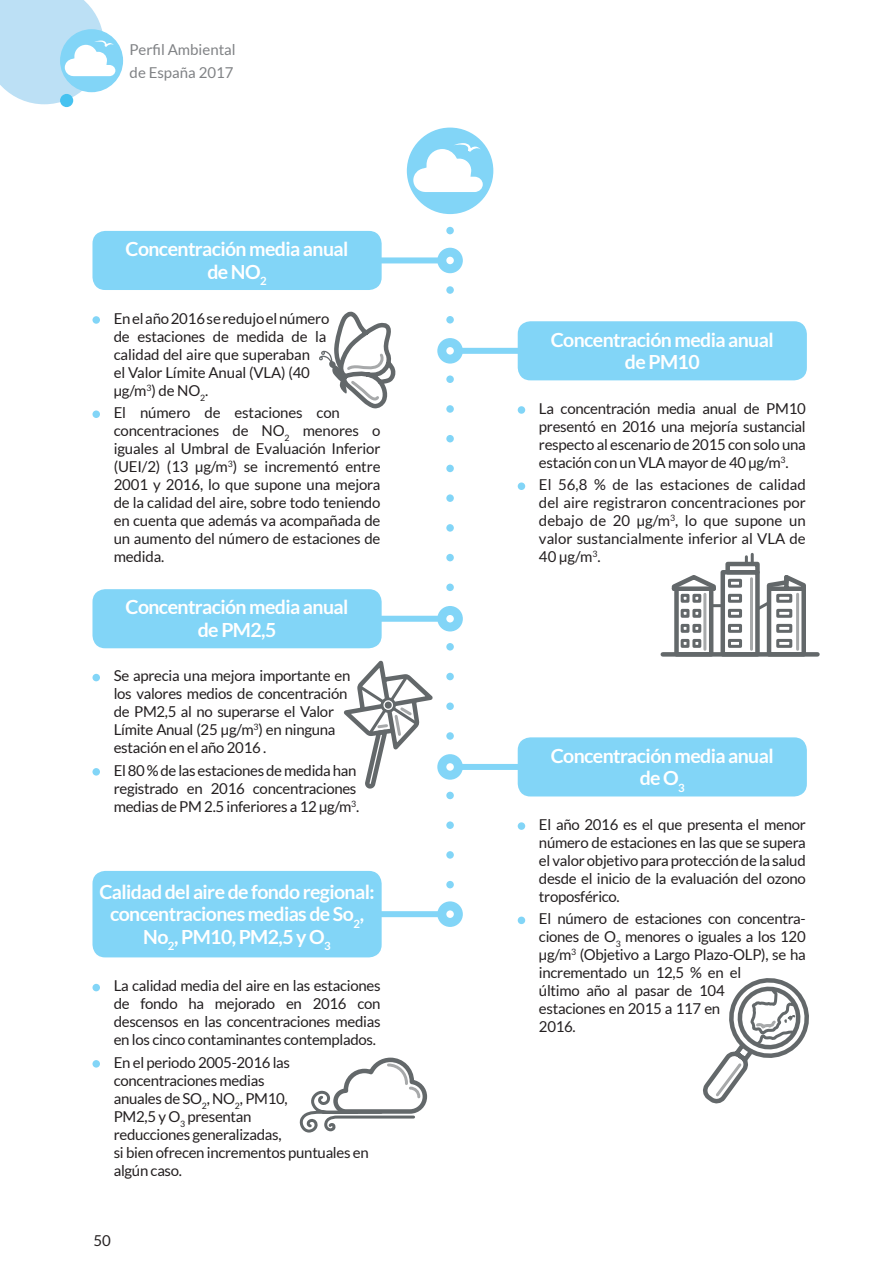
<style>
.page{position:relative;width:893px;height:1263px;background:#fff}
.page>*{position:absolute;margin:0;border:0;box-sizing:border-box;transform-origin:0 0}
.Titulo_infografia{font:700 19.5px/22.5px "Lato";letter-spacing:-.03em;color:#fff;text-align:center}
.Texto_vineta_infogra{font:15px/18px "Lato";letter-spacing:-.02em;color:#231f20}
.t1{font:15px/22.5px "Lato";color:#808285}
</style>
<div class="page">
<svg style="left:60px;top:94px;width:13px;height:13px"></svg>
<div style="left:60px;top:29px;width:63px;height:63px;background:#82d5f7;border-radius:50%"></div>
<svg style="left:0;top:0;width:115px;height:104px"></svg>
<div style="left:446px;top:348px;width:102px;height:6px;background:#82d5f7;border-radius:3px"></div>
<div style="left:92px;top:871px;width:290px;height:86px;background:#82d5f7;border-radius:13px"></div>
<div style="left:92px;top:674px;width:8px;height:7px;background:#82d5f7;border-radius:50%"></div>
<div style="left:92px;top:768px;width:8px;height:7px;background:#82d5f7;border-radius:50%"></div>
<div style="left:92px;top:984px;width:8px;height:7px;background:#82d5f7;border-radius:50%"></div>
<div style="left:92px;top:1060px;width:8px;height:7px;background:#82d5f7;border-radius:50%"></div>
<div style="left:407px;top:128px;width:86px;height:86px;background:#82d5f7;border-radius:50%"></div>
<div style="left:92px;top:316px;width:8px;height:8px;background:#82d5f7;border-radius:50%"></div>
<div style="left:92px;top:410px;width:8px;height:8px;background:#82d5f7;border-radius:50%"></div>
<div style="left:92px;top:231px;width:290px;height:59px;background:#82d5f7;border-radius:13px"></div>
<div style="left:92px;top:589px;width:290px;height:59px;background:#82d5f7;border-radius:13px"></div>
<div style="left:518px;top:406px;width:7px;height:8px;background:#82d5f7;border-radius:50%"></div>
<div style="left:518px;top:482px;width:7px;height:8px;background:#82d5f7;border-radius:50%"></div>
<div style="left:518px;top:321px;width:289px;height:59px;background:#82d5f7;border-radius:13px"></div>
<div style="left:446px;top:764px;width:102px;height:6px;background:#82d5f7;border-radius:3px"></div>
<div style="left:518px;top:822px;width:7px;height:8px;background:#82d5f7;border-radius:50%"></div>
<div style="left:518px;top:916px;width:7px;height:8px;background:#82d5f7;border-radius:50%"></div>
<div style="left:518px;top:737px;width:289px;height:59px;background:#82d5f7;border-radius:13px"></div>
<div style="left:663px;top:652px;width:154px;height:5px;background:#63686a"></div>
<svg style="left:669px;top:554px;width:139px;height:103px"></svg>
<hr style="left:796px;top:594px;width:3px;height:55px;background:#a7a9aa">
<hr style="left:750px;top:579px;width:3px;height:70px;background:#a7a9aa">
<hr style="left:703px;top:594px;width:3px;height:55px;background:#a7a9aa">
<svg style="left:319px;top:143px;width:164px;height:805px"></svg>
<svg style="left:703px;top:978px;width:106px;height:126px"></svg>
<svg style="left:299px;top:1057px;width:129px;height:76px"></svg>
<div style="left:433px;top:939px;width:36px;height:18px;background:#fff"></div>
<p class="t1" style="left:130px;top:38px;width:108px">Perfil Ambiental de España 2017</p>
<p class="Titulo_infografia" style="left:126px;top:238px;width:224px">Concentración media anual de NO<sub>2</sub></p>
<p class="Texto_vineta_infogra" style="left:114px;top:309px;width:217px">En el año 2016 se redujo el número de estaciones de medida de la calidad del aire que superaban<br>el Valor Límite Anual (VLA) (40 μg/m<sup>3</sup>) de NO<sub>2</sub>.</p>
<p class="Texto_vineta_infogra" style="left:114px;top:403px;width:268px">El número de estaciones con concentraciones de NO<sub>2</sub> menores o iguales al Umbral de Evaluación Inferior (UEI/2) (13 μg/m<sup>3</sup>) se incrementó entre 2001 y 2016, lo que supone una mejora de la calidad del aire, sobre todo teniendo en cuenta que además va acompañada de un aumento del número de estaciones de medida.</p>
<p class="Titulo_infografia" style="left:126px;top:596px;width:224px">Concentración media anual de PM2,5</p>
<p class="Texto_vineta_infogra" style="left:114px;top:667px;width:238px">Se aprecia una mejora importante en los valores medios de concentración de PM2,5 al no superarse el Valor<br>Límite Anual (25 μg/m<sup>3</sup>) en ninguna estación en el año 2016 .</p>
<p class="Texto_vineta_infogra" style="left:114px;top:761px;width:247px">El 80 % de las estaciones de medida han registrado en 2016 concentraciones medias de PM 2.5 inferiores a 12 µg/m<sup>3</sup>.</p>
<p class="Titulo_infografia" style="left:99px;top:880px;width:277px">Calidad del aire de fondo regional: concentraciones medias de So<sub>2</sub>,<br>No<sub>2</sub>, PM10, PM2,5 y O<sub>3</sub></p>
<p class="Texto_vineta_infogra" style="left:114px;top:977px;width:268px;text-align:justify">La calidad media del aire en las estaciones de fondo ha mejorado en 2016 con descensos en las concentraciones medias en los cinco contaminantes contemplados.</p>
<p class="Texto_vineta_infogra" style="left:114px;top:1053px;width:257px">En el periodo 2005-2016 las concentraciones medias<br>anuales de SO<sub>2</sub>, NO<sub>2</sub>, PM10,<br>PM2,5 y O<sub>3</sub> presentan<br>reducciones generalizadas,<br>si bien ofrecen incrementos puntuales en algún caso.</p>
<p class="Texto_vineta_infogra" style="left:94px;top:1231px;width:19px">50</p>
<p class="Titulo_infografia" style="left:551px;top:328px;width:224px">Concentración media anual de PM10</p>
<p class="Texto_vineta_infogra" style="left:539px;top:399px;width:268px;text-align:justify">La concentración media anual de PM10 presentó en 2016 una mejoría sustancial respecto al escenario de 2015 con solo una estación con un VLA mayor de 40 µg/m<sup>3</sup>.</p>
<p class="Texto_vineta_infogra" style="left:539px;top:475px;width:268px;text-align:justify">El 56,8 % de las estaciones de calidad del aire registraron concentraciones por debajo de 20 μg/m<sup>3</sup>, lo que supone un valor sustancialmente inferior al VLA de 40 μg/m<sup>3</sup>.</p>
<p class="Titulo_infografia" style="left:551px;top:744px;width:224px">Concentración media anual de O<sub>3</sub></p>
<p class="Texto_vineta_infogra" style="left:539px;top:815px;width:268px;text-align:justify">El año 2016 es el que presenta el menor número de estaciones en las que se supera el valor objetivo para protección de la salud desde el inicio de la evaluación del ozono troposférico.</p>
<p class="Texto_vineta_infogra" style="left:539px;top:909px;width:268px">El número de estaciones con concentra&shy;ciones de O<sub>3</sub> menores o iguales a los 120 µg/m<sup>3</sup> (Objetivo a Largo Plazo-OLP), se ha incrementado un 12,5 % en el<br>último año al pasar de 104<br>estaciones en 2015 a 117 en<br>2016.</p>
</div>
